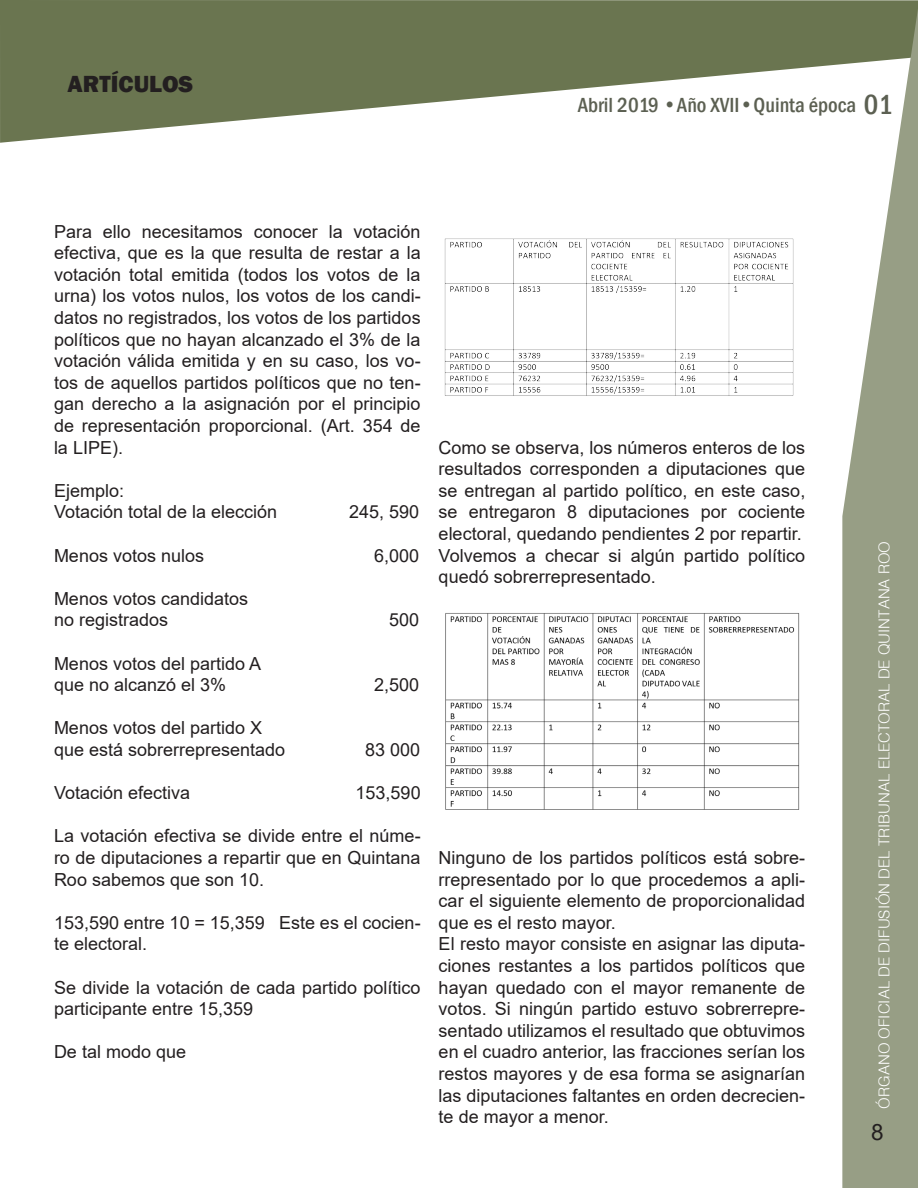
<style>
.page{position:relative;width:918px;height:1188px;background:#fff}
.page>*{position:absolute;margin:0;border:0;box-sizing:border-box;transform-origin:0 0}
.t1{font:800 24px "Franklin Gothic";color:#231f20}
.t2{font:22.5px "Arial";color:#231f20}
.t3{font:500 condensed 21px "Franklin Gothic";color:#5c6052}
.t4{font:18px/21.6px "Arial";color:#231f20;text-align:justify}
.t5{font:300 15px "Helv";color:#fff}
.s1{font-size:28.5px}
</style>
<div class="page">
<svg style="left:0;top:0;width:918px;height:143px;fill:#6a7550"></svg>
<svg style="left:842px;top:9px;width:76px;height:1179px;fill:#979e85"></svg>
<img style="left:444px;top:238px;width:350px;height:158px">
<img style="left:445px;top:613px;width:355px;height:197px">
<p class="t1" style="left:68px;top:69px;width:127px">ARTÍCULOS</p>
<p class="t3" style="left:578px;top:91px;width:317px">Abril 2019 •Año XVII•Quinta época <span class="s1">01</span></p>
<p class="t4" style="left:54px;top:220px;width:368px">Para ello necesitamos conocer la votación efectiva, que es la que resulta de restar a la votación total emitida (todos los votos de la urna) los votos nulos, los votos de los candi&shy;datos no registrados, los votos de los partidos políticos que no hayan alcanzado el 3% de la votación válida emitida y en su caso, los vo&shy;tos de aquellos partidos políticos que no ten&shy;gan derecho a la asignación por el principio de representación proporcional. (Art. 354 de la LIPE).</p>
<p class="t4" style="left:54px;top:480px;width:72px">Ejemplo:</p>
<p class="t4" style="left:54px;top:501px;width:225px">Votación total de la elección</p>
<p class="t4" style="left:349px;top:501px;width:72px">245, 590</p>
<p class="t4" style="left:54px;top:544px;width:152px">Menos votos nulos</p>
<p class="t4" style="left:374px;top:544px;width:47px">6,000</p>
<p class="t4" style="left:54px;top:588px;width:196px">Menos votos candidatos</p>
<p class="t4" style="left:54px;top:609px;width:116px">no registrados</p>
<p class="t4" style="left:389px;top:609px;width:32px">500</p>
<p class="t4" style="left:54px;top:652px;width:209px">Menos votos del partido A</p>
<p class="t4" style="left:54px;top:674px;width:174px">que no alcanzó el 3%</p>
<p class="t4" style="left:374px;top:674px;width:47px">2,500</p>
<p class="t4" style="left:54px;top:717px;width:210px">Menos votos del partido X</p>
<p class="t4" style="left:54px;top:739px;width:233px">que está sobrerrepresentado</p>
<p class="t4" style="left:365px;top:739px;width:57px">83 000</p>
<p class="t4" style="left:54px;top:782px;width:138px">Votación efectiva</p>
<p class="t4" style="left:356px;top:782px;width:67px">153,590</p>
<p class="t4" style="left:54px;top:825px;width:368px">La votación efectiva se divide entre el núme&shy;ro de diputaciones a repartir que en Quintana Roo sabemos que son 10.</p>
<p class="t4" style="left:54px;top:912px;width:368px">153,590 entre 10 = 15,359 Este es el cocien&shy;te electoral.</p>
<p class="t4" style="left:54px;top:976px;width:368px">Se divide la votación de cada partido político participante entre 15,359</p>
<p class="t4" style="left:54px;top:1041px;width:134px">De tal modo que</p>
<p class="t4" style="left:439px;top:436px;width:368px">Como se observa, los números enteros de los resultados corresponden a diputaciones que se entregan al partido político, en este caso, se entregaron 8 diputaciones por cociente electoral, quedando pendientes 2 por repartir.</p>
<p class="t4" style="left:439px;top:544px;width:368px">Volvemos a checar si algún partido político quedó sobrerrepresentado.</p>
<p class="t4" style="left:439px;top:847px;width:368px">Ninguno de los partidos políticos está sobre&shy;rrepresentado por lo que procedemos a apli&shy;car el siguiente elemento de proporcionalidad que es el resto mayor.</p>
<p class="t4" style="left:439px;top:933px;width:368px">El resto mayor consiste en asignar las diputa&shy;ciones restantes a los partidos políticos que hayan quedado con el mayor remanente de votos. Si ningún partido estuvo sobrerrepre&shy;sentado utilizamos el resultado que obtuvimos en el cuadro anterior, las fracciones serían los restos mayores y de esa forma se asignarían las diputaciones faltantes en orden decrecien&shy;te de mayor a menor.</p>
<p class="t5" style="left:875px;top:1109px;width:569px;rotate:-90deg">ÓRGANO OFICIAL DE DIFUSIÓN DEL TRIBUNAL ELECTORAL DE QUINTANA ROO</p>
<p class="t2" style="left:871px;top:1117px;width:14px">8</p>
</div>
